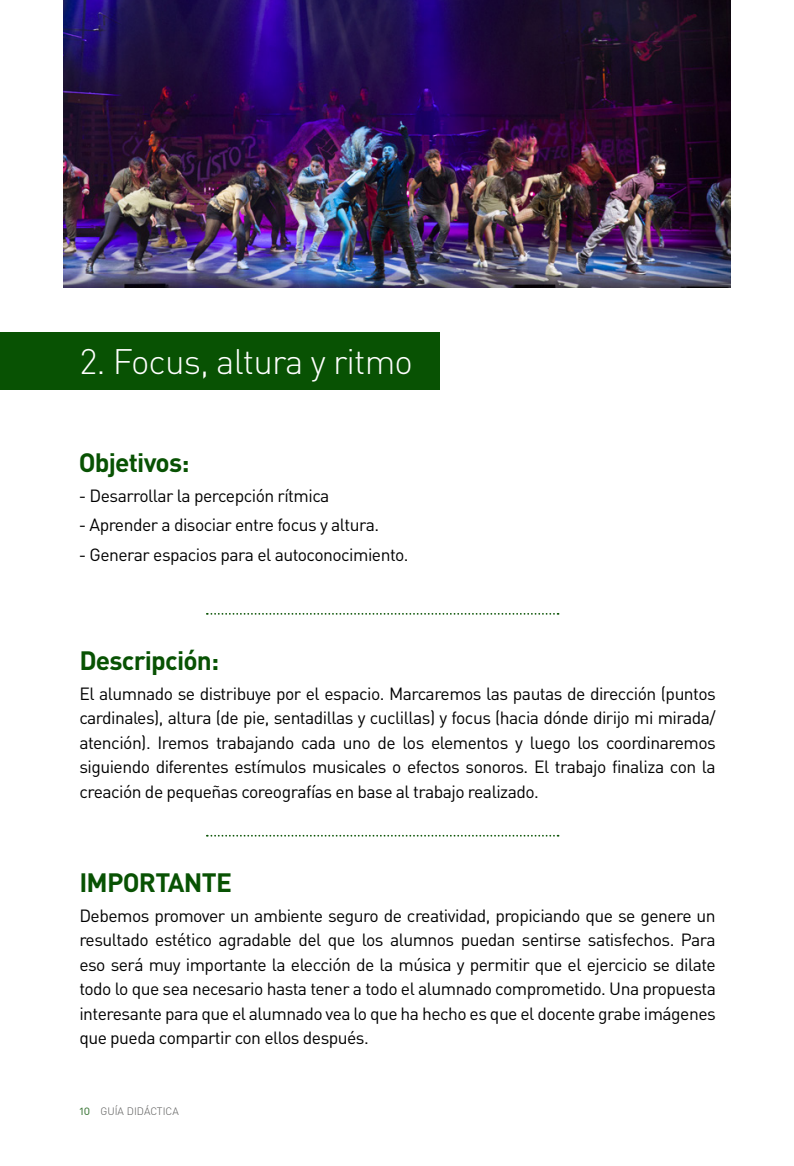
<style>
.page{position:relative;width:794px;height:1166px;background:#fff}
.page>*{position:absolute;margin:0;border:0;box-sizing:border-box;transform-origin:0 0}
.t1{font:300 35px "DIN Pro";letter-spacing:-.025em;color:#fff}
.t2{font:700 26.25px "DIN";letter-spacing:-.03em;color:#085203}
.t3{font:17.5px/24.5px "DIN";letter-spacing:-.03em;color:#000;text-align:justify}
.t4{font:300 10.67px "DIN Pro";color:#575756}
.s1{font-family:"DIN Regular Alternate";font-weight:400;font-size:12.25px;color:#397535}
</style>
<div class="page">
<img style="left:63px;top:0;width:668px;height:288px">
<div style="left:0;top:332px;width:439px;height:57px;background:#085203"></div>
<svg style="left:207px;top:613px;width:351px;height:2px"></svg>
<svg style="left:207px;top:835px;width:351px;height:1px"></svg>
<h1 class="t1" style="left:79px;top:338px;width:335px">2. Focus, altura y ritmo</h1>
<h2 class="t2" style="left:79px;top:445px;width:112px">Objetivos:</h2>
<p class="t3" style="left:79px;top:483px;width:252px">- Desarrollar la percepción rítmica</p>
<p class="t3" style="left:79px;top:512px;width:302px">- Aprender a disociar entre focus y altura.</p>
<p class="t3" style="left:79px;top:542px;width:331px">- Generar espacios para el autoconocimiento.</p>
<h2 class="t2" style="left:79px;top:644px;width:141px">Descripción:</h2>
<p class="t3" style="left:79px;top:681px;width:638px">El alumnado se distribuye por el espacio. Marcaremos las pautas de dirección (puntos cardinales), altura (de pie, sentadillas y cuclillas) y focus (hacia dónde dirijo mi mirada/ atención). Iremos trabajando cada uno de los elementos y luego los coordinaremos siguiendo diferentes estímulos musicales o efectos sonoros. El trabajo finaliza con la creación de pequeñas coreografías en base al trabajo realizado.</p>
<h2 class="t2" style="left:79px;top:865px;width:154px">IMPORTANTE</h2>
<p class="t3" style="left:79px;top:903px;width:638px">Debemos promover un ambiente seguro de creatividad, propiciando que se genere un resultado estético agradable del que los alumnos puedan sentirse satisfechos. Para eso será muy importante la elección de la música y permitir que el ejercicio se dilate todo lo que sea necesario hasta tener a todo el alumnado comprometido. Una propuesta interesante para que el alumnado vea lo que ha hecho es que el docente grabe imágenes que pueda compartir con ellos después.</p>
<p class="t4" style="left:79px;top:1103px;width:101px"><span class="s1">10</span> GUÍA DIDÁCTICA</p>
</div>
